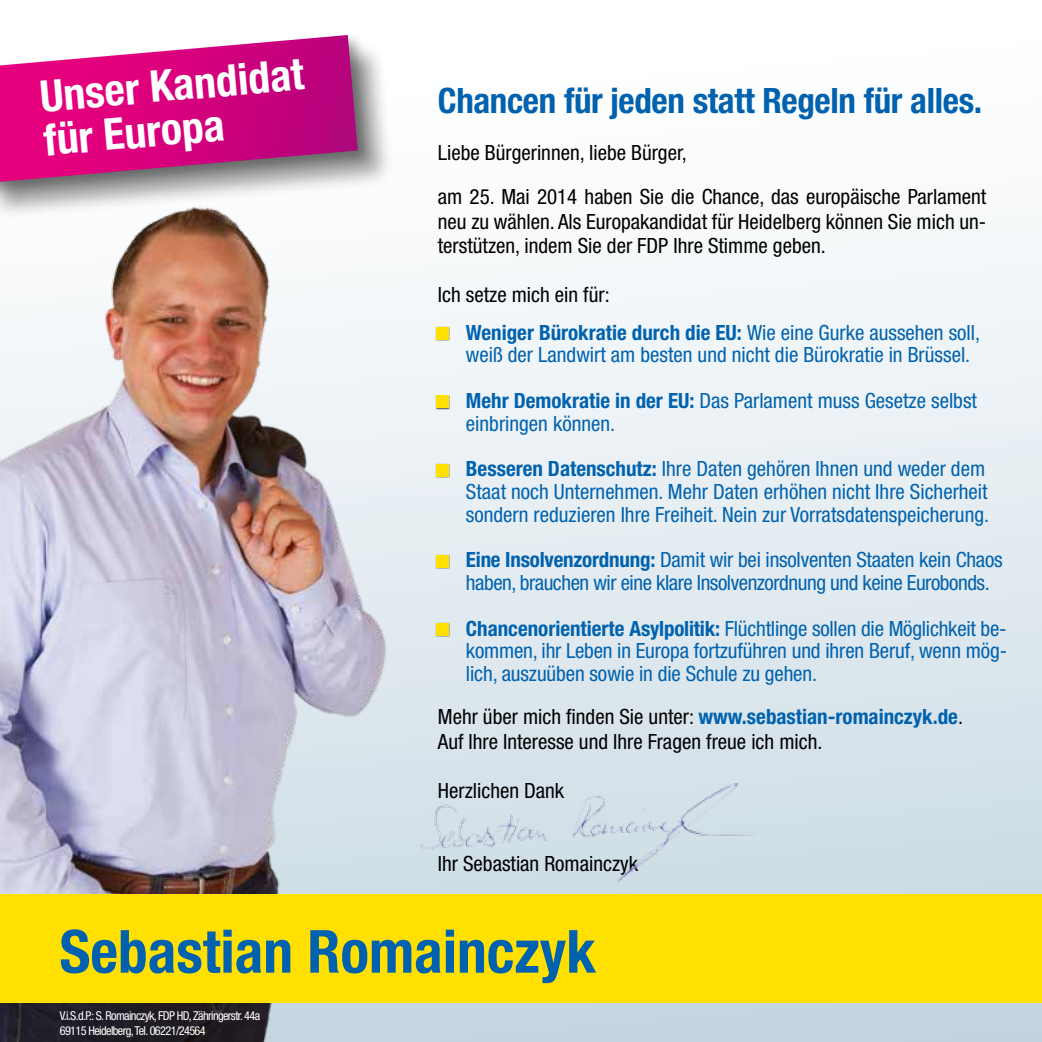
<style>
.page{position:relative;width:1042px;height:1042px;background:#fff}
.page>*{position:absolute;margin:0;border:0;box-sizing:border-box;transform-origin:0 0}
.t1{font:700 condensed 59.5px "Helvetica Neue";color:#0062ae}
.t2{font:700 condensed 43.75px/43.8px "Helvetica Neue";color:#fff}
.t3{font:700 condensed 35px "Helvetica Neue";letter-spacing:-.01em;color:#0062ae}
.t4{font:condensed 21px/22.8px "Helvetica Neue";color:#0062ae}
.t5{font:condensed 21px/24.5px "Helvetica Neue";color:#000}
.t6{font:condensed 21px/22.8px "Helvetica Neue";letter-spacing:-.02em;color:#0062ae}
.t7{font:condensed 12.25px/15.8px "Helvetica Neue";letter-spacing:-.05em;color:#fff}
.s1{font-weight:700}
.s2{font-weight:700;color:#0062ae}
</style>
<div class="page">
<svg style="left:465px;top:246px;width:577px;height:796px"></svg>
<img style="left:0;top:220px;width:465px;height:822px">
<div style="left:0;top:894px;width:1042px;height:109px;background:#ffe000"></div>
<div style="left:435px;top:327px;width:15px;height:14px;background:#ffe000"></div>
<div style="left:435px;top:395px;width:15px;height:14px;background:#ffe000"></div>
<div style="left:435px;top:463px;width:15px;height:15px;background:#ffe000"></div>
<div style="left:435px;top:554px;width:15px;height:15px;background:#ffe000"></div>
<div style="left:435px;top:622px;width:15px;height:15px;background:#ffe000"></div>
<div style="left:0;top:40px;width:395px;height:180px;background:#000;opacity:.38"></div>
<svg style="left:0;top:35px;width:358px;height:147px;background:#d02b8c"></svg>
<div style="left:381px;top:748px;width:419px;height:146px;background:#d3e0e8"></div>
<h2 class="t2" style="left:38px;top:74px;width:266px;rotate:-5deg">Unser Kandidat für Europa</h2>
<h3 class="t3" style="left:438px;top:79px;width:546px">Chancen für jeden statt Regeln für alles.</h3>
<p class="t5" style="left:438px;top:131px;width:550px;line-height:43.8px">Liebe Bürgerinnen, liebe Bürger,<br>am 25. Mai 2014 haben Sie die Chance, das europäische Parlament</p>
<p class="t5" style="left:438px;top:209px;width:550px">neu zu wählen. Als Europakandidat für Heidelberg können Sie mich un&shy;terstützen, indem Sie der FDP Ihre Stimme geben.</p>
<p class="t5" style="left:438px;top:282px;width:173px">Ich setze mich ein für:</p>
<p class="t4" style="left:466px;top:321px;width:516px"><span class="s1">Weniger Bürokratie durch die EU:</span> Wie eine Gurke aussehen soll, weiß der Landwirt am besten und nicht die Bürokratie in Brüssel.</p>
<p class="t4" style="left:466px;top:389px;width:512px"><span class="s1">Mehr Demokratie in der EU:</span> Das Parlament muss Gesetze selbst einbringen können.</p>
<p class="t4" style="left:466px;top:457px;width:525px"><span class="s1">Besseren Datenschutz:</span> Ihre Daten gehören Ihnen und weder dem<br>Staat noch Unternehmen. Mehr Daten erhöhen nicht Ihre Sicherheit sondern reduzieren Ihre Freiheit. Nein zur Vorratsdatenspeicherung.</p>
<p class="t6" style="left:466px;top:548px;width:538px"><span class="s1">Eine Insolvenzordnung:</span> Damit wir bei insolventen Staaten kein Chaos haben, brauchen wir eine klare Insolvenzordnung und keine Eurobonds.</p>
<p class="t4" style="left:466px;top:616px;width:543px;text-align:justify"><span class="s1">Chancenorientierte Asylpolitik:</span> Flüchtlinge sollen die Möglichkeit be&shy;kommen, ihr Leben in Europa fortzuführen und ihren Beruf, wenn mög&shy;lich, auszuüben sowie in die Schule zu gehen.</p>
<p class="t5" style="left:438px;top:704px;width:527px">Mehr über mich finden Sie unter: <span class="s2">www.sebastian-romainczyk.de</span>.<br>Auf Ihre Interesse und Ihre Fragen freue ich mich.</p>
<p class="t5" style="left:438px;top:777px;width:128px">Herzlichen Dank</p>
<p class="t5" style="left:438px;top:851px;width:202px">Ihr Sebastian Romainczyk</p>
<h1 class="t1" style="left:60px;top:915px;width:538px">Sebastian Romainczyk</h1>
<p class="t7" style="left:60px;top:1007px;width:202px">V.i.S.d.P.: S. Romainczyk, FDP HD, Zähringerstr. 44a<br>69115 Heidelberg, Tel. 06221/24564</p>
</div>
